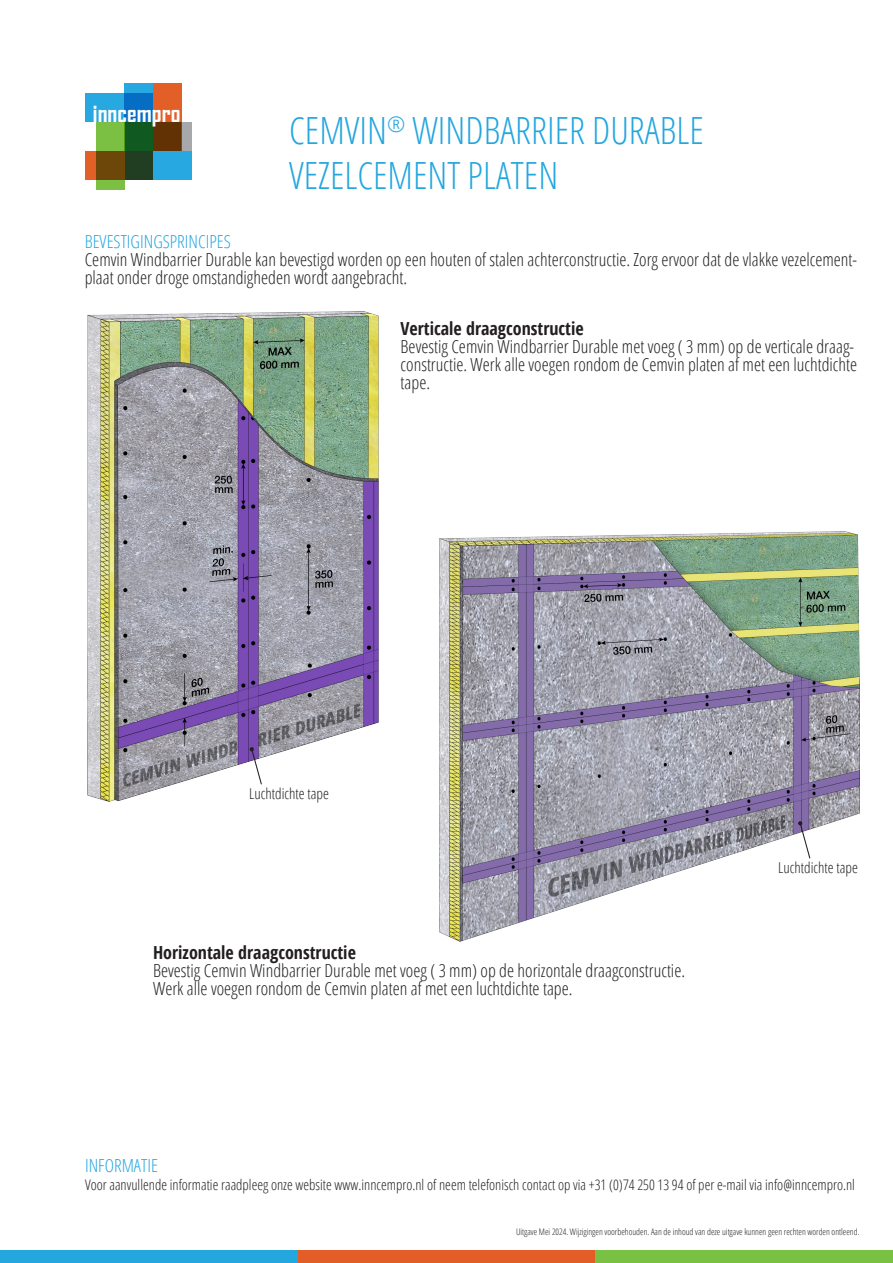
<style>
.page{position:relative;width:893px;height:1263px;background:#fff}
.page>*{position:absolute;margin:0;border:0;box-sizing:border-box;transform-origin:0 0}
.t1{font:300 condensed 37.5px "Open Sans";color:#24a6df}
.t2{font:700 24.15px "Agency FB";letter-spacing:.005em;color:#fff}
.t3{font:300 condensed 18px/18px "Open Sans";color:#231f20}
.t4{font:700 condensed 18px "Open Sans";color:#231f20}
.t5{font:300 condensed 18px "Open Sans";color:#24a6df}
.t6{font:300 condensed 15px "Open Sans";color:#231f20}
.t7{font:300 condensed 14.55px "Open Sans";color:#231f20}
.t8{font:300 condensed 9px "Open Sans";color:#231f20}
</style>
<div class="page">
<div style="left:85px;top:93px;width:68px;height:29px;background:#27a8e0"></div>
<svg style="left:125px;top:83px;width:28px;height:39px"></svg>
<div style="left:153px;top:83px;width:28px;height:68px;background:#e25f27"></div>
<div style="left:97px;top:122px;width:28px;height:67px;background:#7bc043"></div>
<div style="left:125px;top:151px;width:66px;height:28px;background:#27a8e0"></div>
<svg style="left:125px;top:122px;width:66px;height:29px"></svg>
<svg style="left:85px;top:151px;width:68px;height:28px"></svg>
<div style="left:0;top:1250px;width:298px;height:13px;background:#24a6df"></div>
<div style="left:298px;top:1250px;width:297px;height:13px;background:#e35e26"></div>
<div style="left:595px;top:1250px;width:298px;height:13px;background:#79c142"></div>
<img style="left:87px;top:312px;width:292px;height:489px">
<img style="left:439px;top:532px;width:421px;height:409px">
<svg style="left:250px;top:747px;width:13px;height:39px"></svg>
<svg style="left:798px;top:821px;width:13px;height:39px"></svg>
<p class="t2" style="left:93px;top:98px;width:89px">inncempro</p>
<p class="t1" style="left:289px;top:105px;width:416px">CEMVIN<sup>®</sup> WINDBARRIER DURABLE</p>
<p class="t1" style="left:289px;top:150px;width:271px">VEZELCEMENT PLATEN</p>
<p class="t5" style="left:85px;top:229px;width:148px">BEVESTIGINGSPRINCIPES</p>
<p class="t3" style="left:85px;top:250px;width:774px">Cemvin Windbarrier Durable kan bevestigd worden op een houten of stalen achterconstructie. Zorg ervoor dat de vlakke vezelcement&shy;plaat onder droge omstandigheden wordt aangebracht.</p>
<p class="t4" style="left:401px;top:315px;width:185px">Verticale draagconstructie</p>
<p class="t3" style="left:401px;top:336px;width:458px">Bevestig Cemvin Windbarrier Durable met voeg ( 3 mm) op de verticale draag&shy;constructie. Werk alle voegen rondom de Cemvin platen af met een luchtdichte tape.</p>
<p class="t6" style="left:249px;top:783px;width:81px">Luchtdichte tape</p>
<p class="t4" style="left:153px;top:940px;width:204px">Horizontale draagconstructie</p>
<p class="t3" style="left:153px;top:961px;width:534px">Bevestig Cemvin Windbarrier Durable met voeg ( 3 mm) op de horizontale draagconstructie.</p>
<p class="t3" style="left:153px;top:979px;width:421px">Werk alle voegen rondom de Cemvin platen af met een luchtdichte tape.</p>
<p class="t6" style="left:778px;top:857px;width:81px">Luchtdichte tape</p>
<p class="t5" style="left:85px;top:1153px;width:74px">INFORMATIE</p>
<p class="t7" style="left:85px;top:1175px;width:771px">Voor aanvullende informatie raadpleeg onze website www.inncempro.nl of neem telefonisch contact op via +31 (0)74 250 13 94 of per e-mail via info@inncempro.nl</p>
<p class="t8" style="left:516px;top:1225px;width:345px">Uitgave Mei 2024. Wijzigingen voorbehouden. Aan de inhoud van deze uitgave kunnen geen rechten worden ontleend.</p>
</div>
